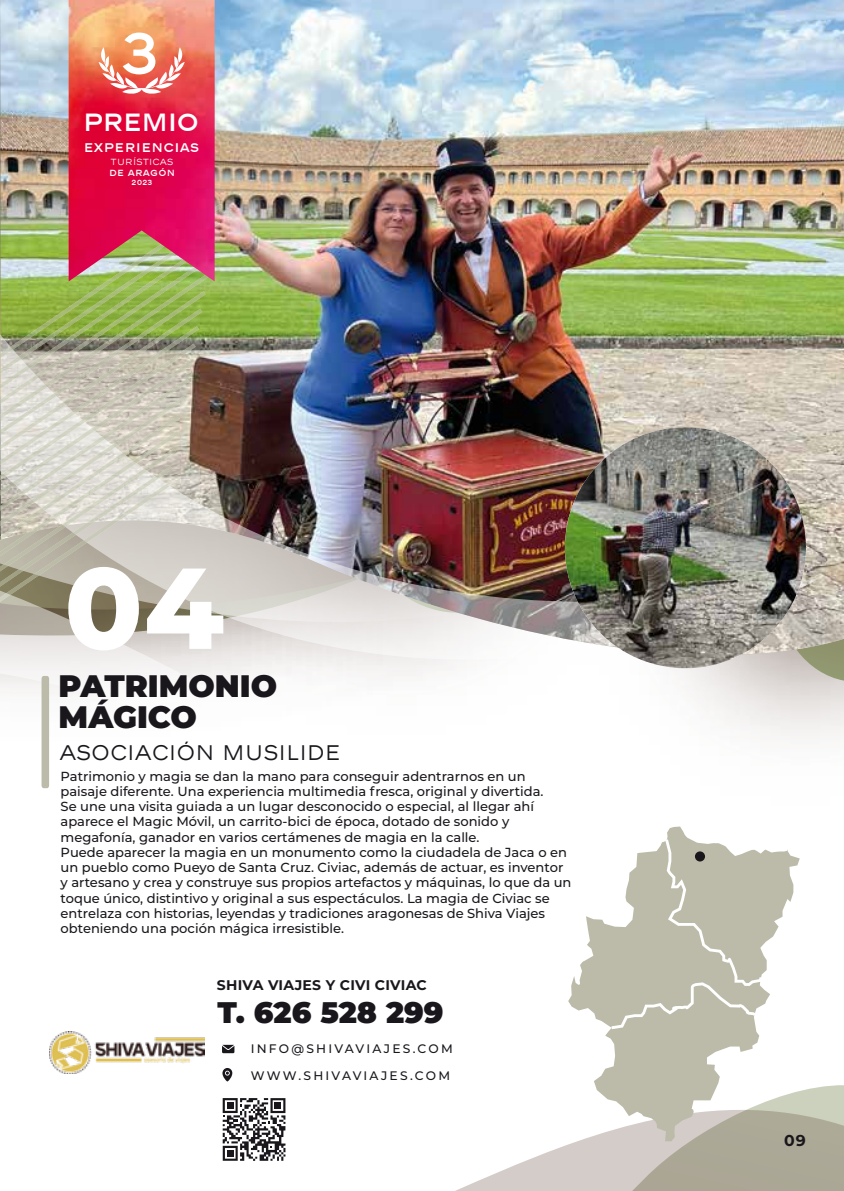
<style>
.page{position:relative;width:844px;height:1191px;background:#fff}
.page>*{position:absolute;margin:0;border:0;box-sizing:border-box;transform-origin:0 0}
.t1{font:800 114.8px "Montserrat";color:#fff}
.t2{font:57.4px "Chanel 600";color:#fff}
.t3{font:900 30.97px/31px "Montserrat";color:#1a171c}
.t4{font:900 29.75px "Montserrat";color:#1a171c}
.t5{font:24.85px "Chanel 600";letter-spacing:-.05em;color:#fff}
.t6{font:21px "Chanel 200";color:#1a171c}
.t7{font:700 15.75px "Montserrat";color:#1a171c}
.t8{font:700 14px "Montserrat";letter-spacing:.02em;color:#1a171c}
.t9{font:500 13.12px/15.2px "Montserrat";color:#1a171c}
.t10{font:12.6px "Chanel 600";letter-spacing:.02em;color:#fff}
.t11{font:500 12.25px "Montserrat";letter-spacing:.18em;color:#1a171c}
.t12{font:8.75px "Chanel 200";letter-spacing:.02em;color:#fff}
.t13{font:8.75px "Chanel 600";letter-spacing:.02em;color:#fff}
.t14{font:7.35px "Chanel 600";color:#fff}
</style>
<div class="page">
<svg style="left:686px;top:683px;width:157px;height:33px;fill:#ebe8e7"></svg>
<img style="left:1px;top:0;width:842px;height:683px">
<img style="left:0;top:0;width:1px;height:204px">
<svg style="left:816px;top:1109px;width:27px;height:82px;background:#b0ae9c"></svg>
<img style="left:212px;top:333px;width:605px;height:326px">
<img style="left:0;top:204px;width:222px;height:260px">
<svg style="left:0;top:221px;width:219px;height:260px;background:#9aa36b"></svg>
<svg style="left:0;top:239px;width:215px;height:260px;background:#90a14a"></svg>
<svg style="left:0;top:256px;width:212px;height:252px;background:#afb5a1"></svg>
<svg style="left:0;top:274px;width:209px;height:234px;background:#99ae5f"></svg>
<svg style="left:0;top:291px;width:205px;height:217px;background:#92ac4e"></svg>
<svg style="left:0;top:309px;width:202px;height:199px;background:#90a94f"></svg>
<img style="left:0;top:326px;width:199px;height:182px">
<svg style="left:0;top:344px;width:196px;height:164px;background:#a59e91"></svg>
<svg style="left:0;top:361px;width:192px;height:147px;background:#c6c1b3"></svg>
<svg style="left:0;top:378px;width:189px;height:130px;background:#ccc7ba"></svg>
<svg style="left:0;top:396px;width:186px;height:112px;background:#d1cdc2"></svg>
<svg style="left:0;top:413px;width:182px;height:95px;background:#d8d4c9"></svg>
<svg style="left:0;top:431px;width:179px;height:77px;background:#dad7cc"></svg>
<svg style="left:0;top:448px;width:176px;height:60px;background:#d7d4ca"></svg>
<svg style="left:0;top:466px;width:172px;height:42px;background:#d9d7ce"></svg>
<svg style="left:0;top:483px;width:169px;height:25px;background:#d7d4cb"></svg>
<svg style="left:0;top:508px;width:316px;height:259px"></svg>
<svg style="left:42px;top:676px;width:7px;height:112px"></svg>
<img style="left:564px;top:427px;width:241px;height:241px;border-radius:120px">
<svg style="left:62px;top:826px;width:754px;height:365px"></svg>
<svg style="left:694px;top:851px;width:10px;height:10px"></svg>
<img style="left:69px;top:0;width:145px;height:281px">
<svg style="left:98px;top:47px;width:87px;height:47px;background:#ee856f"></svg>
<img style="left:49px;top:1031px;width:155px;height:42px">
<h2 class="t2" style="left:121px;top:22px;width:40px">3</h2>
<h3 class="t5" style="left:83px;top:108px;width:118px">PREMIO</h3>
<p class="t10" style="left:84px;top:140px;width:117px">EXPERIENCIAS</p>
<p class="t12" style="left:111px;top:157px;width:64px">TURÍSTICAS</p>
<p class="t13" style="left:109px;top:168px;width:67px">DE ARAGÓN</p>
<p class="t14" style="left:131px;top:179px;width:23px">2023</p>
<h1 class="t1" style="left:64px;top:524px;width:161px">04</h1>
<h3 class="t3" style="left:59px;top:669px;width:220px">PATRIMONIO<br>MÁGICO</h3>
<h3 class="t6" style="left:59px;top:741px;width:283px">ASOCIACIÓN MUSILIDE</h3>
<p class="t9" style="left:61px;top:768px;width:512px">Patrimonio y magia se dan la mano para conseguir adentrarnos en un paisaje diferente. Una experiencia multimedia fresca, original y divertida.<br>Se une una visita guiada a un lugar desconocido o especial, al llegar ahí aparece el Magic Móvil, un carrito-bici de época, dotado de sonido y megafonía, ganador en varios certámenes de magia en la calle.<br>Puede aparecer la magia en un monumento como la ciudadela de Jaca o en un pueblo como Pueyo de Santa Cruz. Civiac, además de actuar, es inventor y artesano y crea y construye sus propios artefactos y máquinas, lo que da un toque único, distintivo y original a sus espectáculos. La magia de Civiac se entrelaza con historias, leyendas y tradiciones aragonesas de Shiva Viajes obteniendo una poción mágica irresistible.</p>
<p class="t8" style="left:217px;top:974px;width:211px">SHIVA VIAJES Y CIVI CIVIAC</p>
<h3 class="t4" style="left:217px;top:990px;width:228px">T. 626 528 299</h3>
<p class="t11" style="left:251px;top:1040px;width:203px">INFO@SHIVAVIAJES.COM</p>
<p class="t11" style="left:251px;top:1067px;width:201px">WWW.SHIVAVIAJES.COM</p>
<p class="t7" style="left:783px;top:1129px;width:23px">09</p>
</div>
